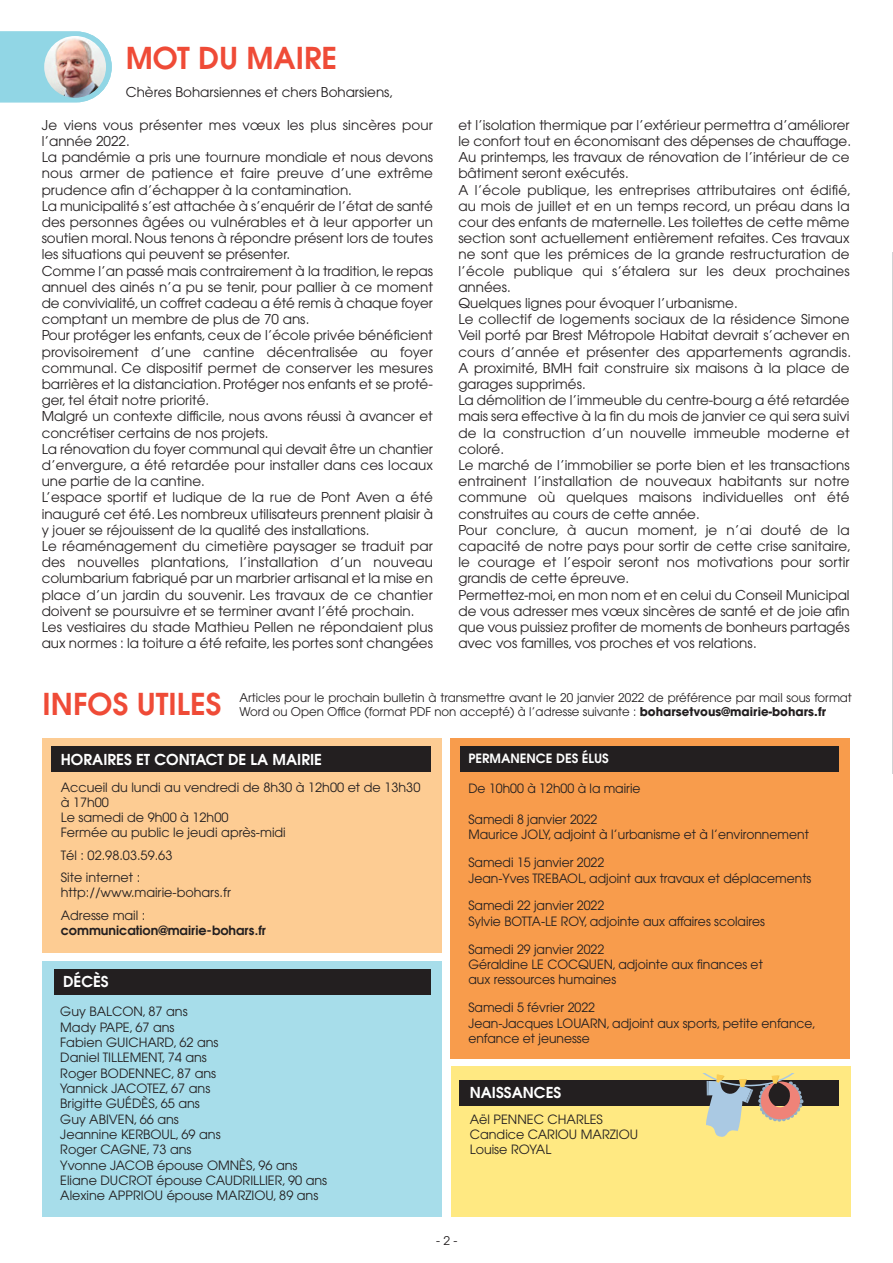
<style>
.page{position:relative;width:893px;height:1263px;background:#fff}
.page>*{position:absolute;margin:0;border:0;box-sizing:border-box;transform-origin:0 0}
.t1{font:600 30px "Avant Garde";color:#ef4b37}
.t2{font:600 15px "Avant Garde";color:#fff}
.t3{font:13.5px/16.2px "Avant Garde";color:#231f20}
.t4{font:12.75px/15.3px "Avant Garde";color:#231f20}
.t5{font:600 12.75px "Avant Garde";color:#231f20}
.t6{font:600 12.75px "Avant Garde";color:#fff}
.t7{font:12px/14.4px "Avant Garde";color:#231f20}
.s1{font-weight:700}
</style>
<div class="page">
<hr style="left:892px;top:252px;width:1px;height:521px;background:#d1d2d4">
<div style="left:43px;top:738px;width:399px;height:215px;background:#fdcc93"></div>
<div style="left:451px;top:738px;width:399px;height:321px;background:#f89c4c"></div>
<div style="left:51px;top:746px;width:380px;height:26px;background:#231f20"></div>
<div style="left:460px;top:746px;width:379px;height:26px;background:#231f20"></div>
<div style="left:451px;top:1066px;width:399px;height:151px;background:#ffe982"></div>
<div style="left:459px;top:1080px;width:380px;height:26px;background:#231f20"></div>
<div style="left:43px;top:961px;width:399px;height:256px;background:#a7ddea"></div>
<div style="left:54px;top:969px;width:377px;height:26px;background:#231f20"></div>
<svg style="left:702px;top:1073px;width:102px;height:64px"></svg>
<img style="left:0;top:31px;width:112px;height:71px">
<h1 class="t1" style="left:126px;top:41px;width:213px">MOT DU MAIRE</h1>
<p class="t3" style="left:126px;top:85px;width:269px">Chères Boharsiennes et chers Boharsiens,</p>
<p class="t3" style="left:42px;top:118px;width:393px">Je viens vous présenter mes vœux les plus sincères pour l’année 2022.<br>La pandémie a pris une tournure mondiale et nous devons nous armer de patience et faire preuve d’une extrême prudence afin d’échapper à la contamination.<br>La municipalité s’est attachée à s’enquérir de l’état de santé des personnes âgées ou vulnérables et à leur apporter un soutien moral.Nous tenons à répondre présent lors de toutes les situations qui peuvent se présenter.<br>Comme l’an passé mais contrairement à la tradition,le repas annuel des ainés n’a pu se tenir, pour pallier à ce moment de convivialité,un coffret cadeau a été remis à chaque foyer comptant un membre de plus de 70 ans.<br>Pour protéger les enfants,ceux de l’école privée bénéficient provisoirement d’une cantine décentralisée au foyer communal. Ce dispositif permet de conserver les mesures barrières et la distanciation.Protéger nos enfants et se proté&shy;ger, tel était notre priorité.<br>Malgré un contexte difficile, nous avons réussi à avancer et concrétiser certains de nos projets.<br>La rénovation du foyer communal qui devait être un chantier d’envergure, a été retardée pour installer dans ces locaux une partie de la cantine.<br>L’espace sportif et ludique de la rue de Pont Aven a été inauguré cet été. Les nombreux utilisateurs prennent plaisir à y jouer se réjouissent de la qualité des installations.<br>Le réaménagement du cimetière paysager se traduit par des nouvelles plantations, l’installation d’un nouveau columbarium fabriqué par un marbrier artisanal et la mise en place d’un jardin du souvenir. Les travaux de ce chantier doivent se poursuivre et se terminer avant l’été prochain.<br>Les vestiaires du stade Mathieu Pellen ne répondaient plus aux normes : la toiture a été refaite,les portes sont changées</p>
<p class="t3" style="left:458px;top:118px;width:394px">et l’isolation thermique par l’extérieur permettra d’améliorer le confort tout en économisant des dépenses de chauffage.<br>Au printemps, les travaux de rénovation de l’intérieur de ce bâtiment seront exécutés.<br>A l’école publique, les entreprises attributaires ont édifié, au mois de juillet et en un temps record, un préau dans la cour des enfants de maternelle. Les toilettes de cette même section sont actuellement entièrement refaites. Ces travaux ne sont que les prémices de la grande restructuration de l’école publique qui s’étalera sur les deux prochaines années.<br>Quelques lignes pour évoquer l’urbanisme.<br>Le collectif de logements sociaux de la résidence Simone Veil porté par Brest Métropole Habitat devrait s’achever en cours d’année et présenter des appartements agrandis.<br>A proximité, BMH fait construire six maisons à la place de garages supprimés.<br>La démolition de l’immeuble du centre-bourg a été retardée mais sera effective à la fin du mois de janvier ce qui sera suivi de la construction d’un nouvelle immeuble moderne et coloré.<br>Le marché de l’immobilier se porte bien et les transactions entrainent l’installation de nouveaux habitants sur notre commune où quelques maisons individuelles ont été construites au cours de cette année.<br>Pour conclure, à aucun moment, je n’ai douté de la capacité de notre pays pour sortir de cette crise sanitaire, le courage et l’espoir seront nos motivations pour sortir grandis de cette épreuve.<br>Permettez-moi,en mon nom et en celui du Conseil Municipal de vous adresser mes vœux sincères de santé et de joie afin que vous puissiez profiter de moments de bonheurs partagés avec vos familles, vos proches et vos relations.</p>
<h1 class="t1" style="left:43px;top:687px;width:180px">INFOS UTILES</h1>
<p class="t7" style="left:239px;top:691px;width:614px">Articles pour le prochain bulletin à transmettre avant le 20 janvier 2022 de préférence par mail sous format<br>Word ou Open Office (format PDF non accepté) à l’adresse suivante : <span class="s1">boharsetvous@mairie-bohars.fr</span></p>
<p class="t2" style="left:61px;top:750px;width:263px">HORAIRES ET CONTACT DE LA MAIRIE</p>
<p class="t4" style="left:61px;top:781px;width:361px">Accueil du lundi au vendredi de 8h30 à 12h00 et de 13h30 à 17h00<br>Le samedi de 9h00 à 12h00<br>Fermée au public le jeudi après-midi</p>
<p class="t4" style="left:61px;top:845px;width:113px;line-height:22.5px">Tél : 02.98.03.59.63<br>Site internet :</p>
<p class="t4" style="left:61px;top:882px;width:172px;line-height:22.5px">http://www.mairie-bohars.fr<br>Adresse mail :</p>
<p class="t5" style="left:61px;top:923px;width:207px">communication@mairie-bohars.fr</p>
<p class="t6" style="left:468px;top:751px;width:142px">PERMANENCE DES ÉLUS</p>
<p class="t4" style="left:468px;top:782px;width:174px">De 10h00 à 12h00 à la mairie</p>
<p class="t4" style="left:468px;top:813px;width:342px">Samedi 8 janvier 2022<br>Maurice JOLY, adjoint à l’urbanisme et à l’environnement</p>
<p class="t4" style="left:468px;top:856px;width:345px">Samedi 15 janvier 2022<br>Jean-Yves TREBAOL, adjoint aux travaux et déplacements</p>
<p class="t4" style="left:468px;top:899px;width:298px">Samedi 22 janvier 2022<br>Sylvie BOTTA-LE ROY, adjointe aux affaires scolaires</p>
<p class="t4" style="left:468px;top:942px;width:296px">Samedi 29 janvier 2022<br>Géraldine LE COCQUEN, adjointe aux finances et aux ressources humaines</p>
<p class="t4" style="left:468px;top:1001px;width:349px">Samedi 5 février 2022<br>Jean-Jacques LOUARN, adjoint aux sports, petite enfance, enfance et jeunesse</p>
<p class="t2" style="left:63px;top:973px;width:47px">DÉCÈS</p>
<p class="t4" style="left:60px;top:1005px;width:268px">Guy BALCON, 87 ans<br>Mady PAPE, 67 ans<br>Fabien GUICHARD, 62 ans<br>Daniel TILLEMENT, 74 ans<br>Roger BODENNEC, 87 ans<br>Yannick JACOTEZ, 67 ans<br>Brigitte GUÉDÈS, 65 ans<br>Guy ABIVEN, 66 ans<br>Jeannine KERBOUL, 69 ans<br>Roger CAGNE, 73 ans<br>Yvonne JACOB épouse OMNÈS, 96 ans<br>Eliane DUCROT épouse CAUDRILLIER, 90 ans<br>Alexine APPRIOU épouse MARZIOU, 89 ans</p>
<p class="t2" style="left:470px;top:1084px;width:93px">NAISSANCES</p>
<p class="t4" style="left:470px;top:1112px;width:170px">Aël PENNEC CHARLES<br>Candice CARIOU MARZIOU<br>Louise ROYAL</p>
<p class="t7" style="left:436px;top:1234px;width:23px">-2-</p>
</div>
